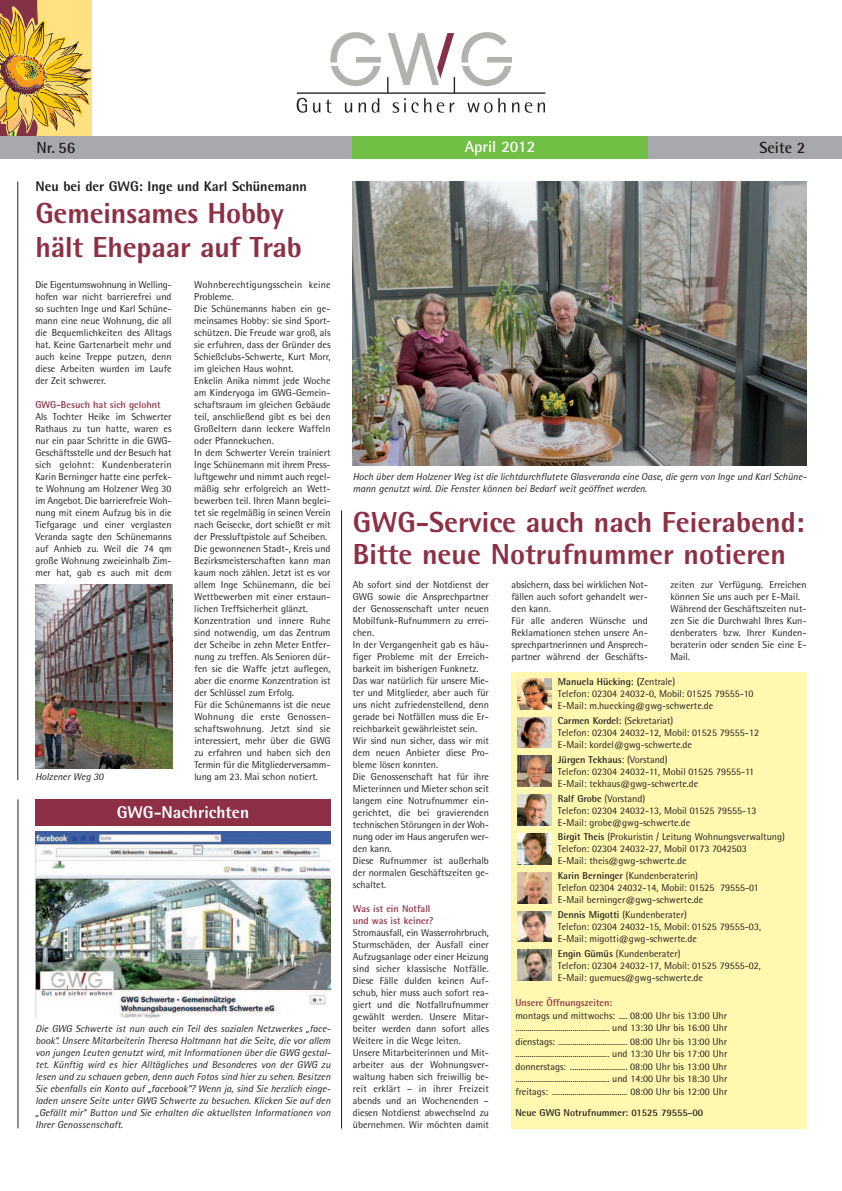
<style>
.page{position:relative;width:842px;height:1191px;background:#fff}
.page>*{position:absolute;margin:0;border:0;box-sizing:border-box;transform-origin:0 0}
.t1{font:800 29px/32px "Rotis Semi Sans";color:#8d2f45}
.t2{font:800 17px "Rotis Semi Sans";color:#fff}
.t3{font:700 16px "Rotis Semi Sans";color:#231f20}
.t4{font:700 16px "Rotis Semi Sans";color:#fff}
.t5{font:800 14px "Rotis Semi Sans";color:#231f20}
.t6{font:10px/12px "Rotis Semi Sans";color:#231f20}
.t7{font:italic 10px/12px "Rotis Semi Sans";color:#231f20}
.t8{font:700 10px/12px "Rotis Semi Sans";color:#8d2f45}
.t9{font:700 10px "Rotis Semi Sans";color:#231f20}
.s1{font-weight:700}
</style>
<div class="page">
<svg style="left:0;top:0;width:92px;height:136px;background:#d8ad4c"></svg>
<div style="left:0;top:136px;width:842px;height:23px;background:#a8a9ad"></div>
<div style="left:352px;top:136px;width:296px;height:23px;background:#71bf44"></div>
<svg style="left:297px;top:32px;width:248px;height:81px"></svg>
<hr style="left:18px;top:799px;width:1px;height:329px;background:#231f20">
<hr style="left:17px;top:181px;width:1px;height:599px;background:#231f20">
<div style="left:35px;top:799px;width:295px;height:26px;background:#8d2f45"></div>
<hr style="left:341px;top:510px;width:1px;height:618px;background:#231f20">
<div style="left:511px;top:672px;width:295px;height:456px;background:#fff8ae"></div>
<img style="left:353px;top:181px;width:453px;height:284px">
<img style="left:35px;top:831px;width:295px;height:187px">
<img style="left:35px;top:584px;width:137px;height:184px">
<img style="left:518px;top:756px;width:33px;height:30px">
<img style="left:518px;top:678px;width:33px;height:31px">
<img style="left:518px;top:717px;width:33px;height:31px">
<img style="left:518px;top:795px;width:33px;height:30px">
<img style="left:518px;top:833px;width:33px;height:31px">
<img style="left:518px;top:872px;width:33px;height:31px">
<img style="left:518px;top:911px;width:33px;height:31px">
<img style="left:518px;top:950px;width:33px;height:30px">
<h3 class="t3" style="left:36px;top:142px;width:41px">Nr. 56</h3>
<h3 class="t4" style="left:465px;top:141px;width:72px">April 2012</h3>
<h3 class="t3" style="left:759px;top:142px;width:48px">Seite 2</h3>
<h3 class="t5" style="left:35px;top:181px;width:273px">Neu bei der GWG: Inge und Karl Schünemann</h3>
<h1 class="t1" style="left:35px;top:198px;width:268px;line-height:34.8px">Gemeinsames Hobby hält Ehepaar auf Trab</h1>
<p class="t6" style="left:35px;top:280px;width:138px;text-align:justify">Die Eigentumswohnung in Welling&shy;hofen war nicht barrierefrei und so suchten Inge und Karl Schüne&shy;mann eine neue Wohnung, die all die Bequemlichkeiten des Alltags hat. Keine Gartenarbeit mehr und auch keine Treppe putzen, denn diese Arbeiten wurden im Laufe der Zeit schwerer.</p>
<p class="t8" style="left:35px;top:400px;width:127px">GWG-Besuch hat sich gelohnt</p>
<p class="t6" style="left:35px;top:412px;width:138px;text-align:justify">Als Tochter Heike im Schwerter Rathaus zu tun hatte, waren es nur ein paar Schritte in die GWG-Geschäftsstelle und der Besuch hat sich gelohnt: Kundenberaterin Karin Berninger hatte eine perfek&shy;te Wohnung am Holzener Weg 30 im Angebot. Die barrierefreie Woh&shy;nung mit einem Aufzug bis in die Tiefgarage und einer verglasten Veranda sagte den Schünemanns auf Anhieb zu. Weil die 74 qm große Wohnung zweieinhalb Zim&shy;mer hat, gab es auch mit dem</p>
<p class="t6" style="left:194px;top:280px;width:138px">Wohnberechtigungsschein keine<br>Probleme.<br>Die Schünemanns haben ein ge&shy;meinsames Hobby: sie sind Sport&shy;schützen. Die Freude war groß, als sie erfuhren, dass der Gründer des<br>Schießclubs-Schwerte, Kurt Morr, im gleichen Haus wohnt.<br>Enkelin Anika nimmt jede Woche am Kinderyoga im GWG-Gemein&shy;schaftsraum im gleichen Gebäude teil, anschließend gibt es bei den<br>Großeltern dann leckere Waffeln oder Pfannekuchen.<br>In dem Schwerter Verein trainiert<br>Inge Schünemann mit ihrem Press&shy;luftgewehr und nimmt auch regel&shy;mäßig sehr erfolgreich an Wett&shy;bewerben teil. Ihren Mann beglei&shy;tet sie regelmäßig in seinen Verein nach Geisecke, dort schießt er mit der Pressluftpistole auf Scheiben.<br>Die gewonnenen Stadt-, Kreis und<br>Bezirksmeisterschaften kann man kaum noch zählen. Jetzt ist es vor allem Inge Schünemann, die bei<br>Wettbewerben mit einer erstaun&shy;lichen Treffsicherheit glänzt.<br>Konzentration und innere Ruhe sind notwendig, um das Zentrum der Scheibe in zehn Meter Entfer&shy;nung zu treffen. Als Senioren dür&shy;fen sie die Waffe jetzt auflegen, aber die enorme Konzentration ist der Schlüssel zum Erfolg.<br>Für die Schünemanns ist die neue<br>Wohnung die erste Genossen&shy;schaftswohnung. Jetzt sind sie interessiert, mehr über die GWG zu erfahren und haben sich den<br>Termin für die Mitgliederversamm&shy;lung am 23. Mai schon notiert.</p>
<p class="t7" style="left:35px;top:772px;width:70px">Holzener Weg 30</p>
<h2 class="t2" style="left:117px;top:806px;width:134px">GWG-Nachrichten</h2>
<p class="t7" style="left:35px;top:1024px;width:297px">Die GWG Schwerte ist nun auch ein Teil des sozialen Netzwerkes „face&shy;book“. Unsere Mitarbeiterin Theresa Holtmann hat die Seite, die vor allem von jungen Leuten genutzt wird, mit Informationen über die GWG gestal&shy;tet. Künftig wird es hier Alltägliches und Besonderes von der GWG zu lesen und zu schauen geben, denn auch Fotos sind hier zu sehen. Besitzen Sie ebenfalls ein Konto auf „facebook“? Wenn ja, sind Sie herzlich einge&shy;laden unsere Seite unter GWG Schwerte zu besuchen. Klicken Sie auf den „Gefällt mir“ Button und Sie erhalten die aktuellsten Informationen von Ihrer Genossenschaft.</p>
<p class="t7" style="left:353px;top:472px;width:454px">Hoch über dem Holzener Weg ist die lichtdurchflutete Glasveranda eine Oase, die gern von Inge und Karl Schüne&shy;mann genutzt wird. Die Fenster können bei Bedarf weit geöffnet werden.</p>
<h1 class="t1" style="left:353px;top:508px;width:453px">GWG-Service auch nach Feierabend:<br>Bitte neue Notrufnummer notieren</h1>
<p class="t6" style="left:353px;top:580px;width:138px">Ab sofort sind der Notdienst der<br>GWG sowie die Ansprechpartner der Genossenschaft unter neuen<br>Mobilfunk-Rufnummern zu errei&shy;chen.<br>In der Vergangenheit gab es häu&shy;figer Probleme mit der Erreich&shy;barkeit im bisherigen Funknetz.<br>Das war natürlich für unsere Mie&shy;ter und Mitglieder, aber auch für uns nicht zufriedenstellend, denn gerade bei Notfällen muss die Er&shy;reichbarkeit gewährleistet sein.<br>Wir sind nun sicher, dass wir mit dem neuen Anbieter diese Pro&shy;bleme lösen konnten.<br>Die Genossenschaft hat für ihre<br>Mieterinnen und Mieter schon seit langem eine Notrufnummer ein&shy;gerichtet, die bei gravierenden technischen Störungen in der Woh&shy;nung oder im Haus angerufen wer&shy;den kann.<br>Diese Rufnummer ist außerhalb der normalen Geschäftszeiten ge&shy;schaltet.</p>
<p class="t8" style="left:353px;top:904px;width:82px">Was ist ein Notfall und was ist keiner?</p>
<p class="t6" style="left:353px;top:928px;width:138px">Stromausfall, ein Wasserrohrbruch,<br>Sturmschäden, der Ausfall einer<br>Aufzugsanlage oder einer Heizung sind sicher klassische Notfälle.<br>Diese Fälle dulden keinen Auf&shy;schub, hier muss auch sofort rea&shy;giert und die Notfallrufnummer gewählt werden. Unsere Mitar&shy;beiter werden dann sofort alles<br>Weitere in die Wege leiten.<br>Unsere Mitarbeiterinnen und Mit&shy;arbeiter aus der Wohnungsver&shy;waltung haben sich freiwillig be&shy;reit erklärt – in ihrer Freizeit abends und an Wochenenden – diesen Notdienst abwechselnd zu übernehmen. Wir möchten damit</p>
<p class="t6" style="left:512px;top:580px;width:138px">absichern, dass bei wirklichen Not&shy;fällen auch sofort gehandelt wer&shy;den kann.<br>Für alle anderen Wünsche und<br>Reklamationen stehen unsere An&shy;sprechpartnerinnen und Ansprech&shy;partner während der Geschäfts-</p>
<p class="t6" style="left:670px;top:580px;width:138px">zeiten zur Verfügung. Erreichen können Sie uns auch per E-Mail.<br>Während der Geschäftszeiten nut&shy;zen Sie die Durchwahl Ihres Kun&shy;denberaters bzw. Ihrer Kunden&shy;beraterin oder senden Sie eine E-<br>Mail.</p>
<p class="t6" style="left:558px;top:676px;width:197px"><span class="s1">Manuela Hücking: (</span>Zentrale)<br>Telefon: 02304 24032-0, Mobil: 01525 79555-10<br>E-Mail: m.huecking@gwg-schwerte.de</p>
<p class="t6" style="left:558px;top:715px;width:203px"><span class="s1">Carmen Kordel:</span> (Sekretariat)<br>Telefon: 02304 24032-12, Mobil: 01525 79555-12<br>E-Mail: kordel@gwg-schwerte.de</p>
<p class="t6" style="left:558px;top:754px;width:198px"><span class="s1">Jürgen Tekhaus</span>: (Vorstand)<br>Telefon: 02304 24032-11, Mobil 01525 79555-11<br>E-Mail: tekhaus@gwg-schwerte.de</p>
<p class="t6" style="left:558px;top:793px;width:200px"><span class="s1">Ralf Grobe</span> (Vorstand)<br>Telefon: 02304 24032-13, Mobil 01525 79555-13<br>E-Mail: grobe@gwg-schwerte.de</p>
<p class="t6" style="left:558px;top:832px;width:228px"><span class="s1">Birgit Theis</span> (Prokuristin / Leitung Wohnungsverwaltung)<br>Telefon: 02304 24032-27, Mobil 0173 7042503<br>E-Mail: theis@gwg-schwerte.de</p>
<p class="t6" style="left:558px;top:871px;width:202px"><span class="s1">Karin Berninger</span> (Kundenberaterin)<br>Telefon 02304 24032-14, Mobil: 01525 79555-01<br>E-Mail berninger@gwg-schwerte.de</p>
<p class="t6" style="left:558px;top:909px;width:205px"><span class="s1">Dennis Migotti</span> (Kundenberater)<br>Telefon: 02304 24032-15, Mobil: 01525 79555-03,<br>E-Mail: migotti@gwg-schwerte.de</p>
<p class="t6" style="left:558px;top:948px;width:204px"><span class="s1">Engin Gümüs</span> (Kundenberater)<br>Telefon: 02304 24032-17, Mobil: 01525 79555-02,<br>E-Mail: guemues@gwg-schwerte.de</p>
<p class="t8" style="left:515px;top:997px;width:98px">Unsere Öffnungszeiten:</p>
<p class="t6" style="left:515px;top:1010px;width:214px">montags und mittwochs: .... 08:00 Uhr bis 13:00 Uhr .............................................. und 13:30 Uhr bis 16:00 Uhr</p>
<p class="t6" style="left:515px;top:1036px;width:214px">dienstags: .................................. 08:00 Uhr bis 13:00 Uhr .............................................. und 13:30 Uhr bis 17:00 Uhr</p>
<p class="t6" style="left:515px;top:1061px;width:214px">donnerstags: ............................ 08:00 Uhr bis 13:00 Uhr .............................................. und 14:00 Uhr bis 18:30 Uhr</p>
<p class="t6" style="left:515px;top:1087px;width:214px">freitags: ..................................... 08:00 Uhr bis 12:00 Uhr</p>
<p class="t9" style="left:515px;top:1109px;width:189px">Neue GWG Notrufnummer: 01525 79555-00</p>
</div>
